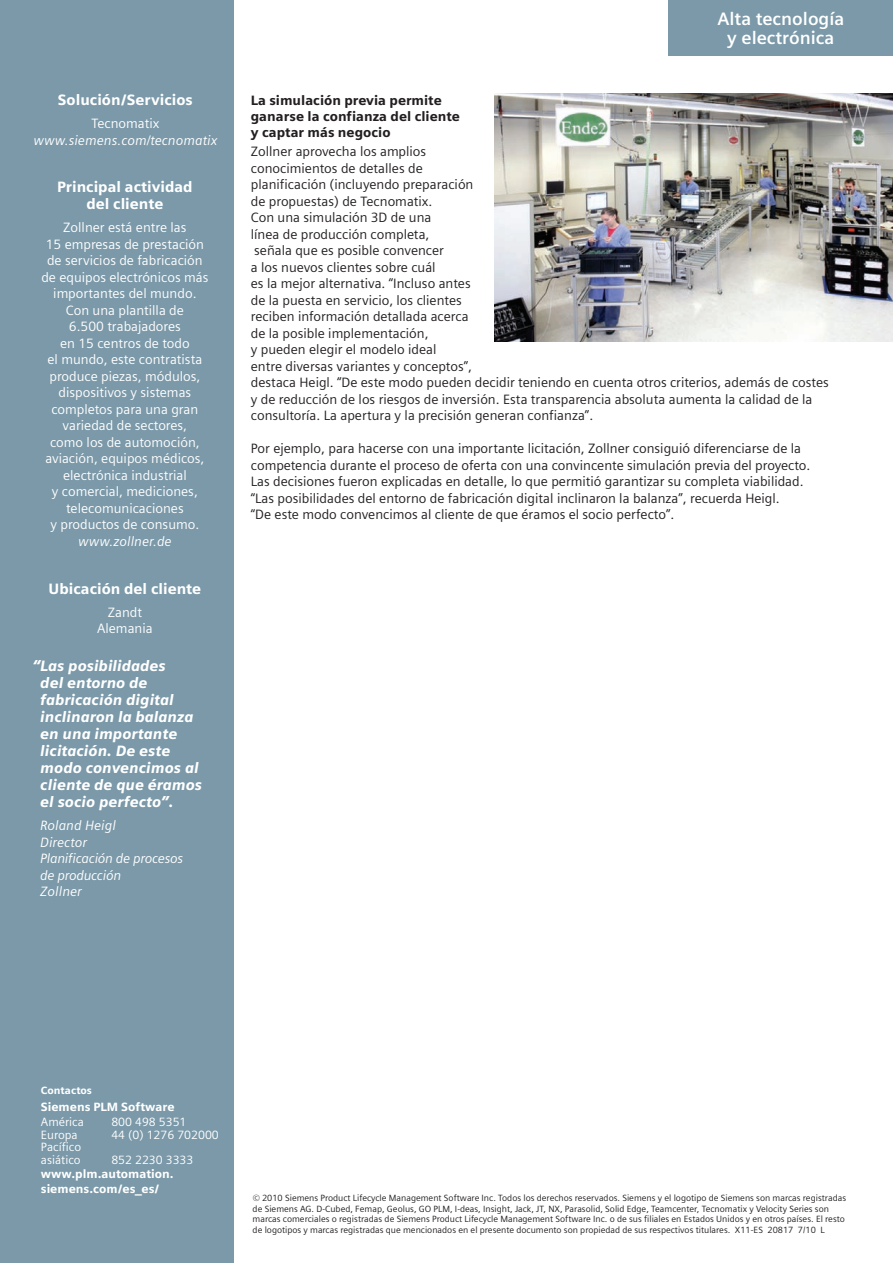
<style>
.page{position:relative;width:893px;height:1263px;background:#fff}
.page>*{position:absolute;margin:0;border:0;box-sizing:border-box;transform-origin:0 0}
.t1{font:700 18px/19.5px "Siemens Sans";color:#fff;text-align:center}
.t2{font:italic 900 15px/17px "Siemens Sans";color:#fff}
.t3{font:900 15px/17px "Siemens Sans";color:#fff;text-align:center}
.t4{font:13.5px/16.5px "Siemens Sans";color:#231f20}
.t5{font:13.5px/16.5px "Siemens Sans";color:#fff;text-align:center}
.t6{font:900 13.5px/16.2px "Siemens Sans";color:#231f20}
.t7{font:italic 13.5px/16.5px "Siemens Sans";letter-spacing:-.02em;color:#fff}
.t8{font:italic 13.5px "Siemens Sans";color:#fff}
.t9{font:12px/12.8px "Siemens Sans";color:#fff}
.t10{font:900 12px/14.4px "Siemens Sans";color:#fff}
.t11{font:900 10.5px "Siemens Sans";color:#fff}
.t12{font:9px/10.5px "Siemens Sans";color:#231f20}
</style>
<div class="page">
<div style="left:0;top:0;width:234px;height:1263px;background:#7b99a9"></div>
<div style="left:668px;top:0;width:225px;height:55px;background:#7b99a9"></div>
<img style="left:495px;top:94px;width:398px;height:247px">
<p class="t3" style="left:58px;top:91px;width:136px">Solución/Servicios</p>
<p class="t5" style="left:91px;top:115px;width:70px">Tecnomatix</p>
<p class="t8" style="left:33px;top:132px;width:186px">www.siemens.com/tecnomatix</p>
<p class="t3" style="left:57px;top:178px;width:137px">Principal actividad del cliente</p>
<p class="t5" style="left:41px;top:220px;width:169px">Zollner está entre las<br>15 empresas de prestación de servicios de fabricación de equipos electrónicos más importantes del mundo.<br>Con una plantilla de<br>6.500 trabajadores<br>en 15 centros de todo<br>el mundo, este contratista produce piezas, módulos, dispositivos y sistemas completos para una gran variedad de sectores,<br>como los de automoción, aviación, equipos médicos, electrónica industrial<br>y comercial, mediciones, telecomunicaciones<br>y productos de consumo.</p>
<p class="t8" style="left:78px;top:534px;width:95px">www.zollner.de</p>
<p class="t3" style="left:49px;top:580px;width:154px">Ubicación del cliente</p>
<p class="t5" style="left:97px;top:604px;width:57px">Zandt<br>Alemania</p>
<p class="t2" style="left:40px;top:657px;width:163px;text-indent:-8px">“Las posibilidades<br>del entorno de fabricación digital inclinaron la balanza en una importante licitación. De este modo convencimos al cliente de que éramos el socio perfecto”.</p>
<p class="t7" style="left:40px;top:817px;width:144px">Roland Heigl<br>Director<br>Planificación de procesos de producción<br>Zollner</p>
<h1 class="t1" style="left:717px;top:9px;width:129px">Alta tecnología y electrónica</h1>
<p class="t6" style="left:251px;top:92px;width:211px">La simulación previa permite ganarse la confianza del cliente y captar más negocio</p>
<p class="t4" style="left:251px;top:143px;width:579px">Zollner aprovecha los amplios<br>conocimientos de detalles de<br>planificación (incluyendo preparación<br>de propuestas) de Tecnomatix.<br>Con una simulación 3D de una<br>línea de producción completa,<br>señala que es posible convencer<br>a los nuevos clientes sobre cuál<br>es la mejor alternativa. “Incluso antes<br>de la puesta en servicio, los clientes<br>reciben información detallada acerca<br>de la posible implementación,<br>y pueden elegir el modelo ideal<br>entre diversas variantes y conceptos”,<br>destaca Heigl. “De este modo pueden decidir teniendo en cuenta otros criterios, además de costes y de reducción de los riesgos de inversión. Esta transparencia absoluta aumenta la calidad de la consultoría. La apertura y la precisión generan confianza”.</p>
<p class="t4" style="left:251px;top:440px;width:561px">Por ejemplo, para hacerse con una importante licitación, Zollner consiguió diferenciarse de la competencia durante el proceso de oferta con una convincente simulación previa del proyecto.<br>Las decisiones fueron explicadas en detalle, lo que permitió garantizar su completa viabilidad. “Las posibilidades del entorno de fabricación digital inclinaron la balanza”, recuerda Heigl.<br>“De este modo convencimos al cliente de que éramos el socio perfecto”.</p>
<p class="t11" style="left:41px;top:1084px;width:53px">Contactos</p>
<p class="t10" style="left:41px;top:1099px;width:135px">Siemens PLM Software</p>
<p class="t9" style="left:41px;top:1115px;width:45px">América</p>
<p class="t9" style="left:111px;top:1115px;width:77px">800 498 5351</p>
<p class="t9" style="left:41px;top:1128px;width:38px">Europa</p>
<p class="t9" style="left:111px;top:1128px;width:109px">44 (0) 1276 702000</p>
<p class="t9" style="left:41px;top:1141px;width:42px">Pacífico asiático</p>
<p class="t9" style="left:111px;top:1153px;width:84px">852 2230 3333</p>
<p class="t10" style="left:41px;top:1167px;width:134px">www.plm.automation. siemens.com/es_es/</p>
<p class="t12" style="left:253px;top:1193px;width:595px">© 2010 Siemens Product Lifecycle Management Software Inc. Todos los derechos reservados. Siemens y el logotipo de Siemens son marcas registradas de Siemens AG. D-Cubed, Femap, Geolus, GO PLM, I-deas, Insight, Jack, JT, NX, Parasolid, Solid Edge, Teamcenter, Tecnomatix y Velocity Series son marcas comerciales o registradas de Siemens Product Lifecycle Management Software Inc. o de sus filiales en Estados Unidos y en otros países. El resto de logotipos y marcas registradas que mencionados en el presente documento son propiedad de sus respectivos titulares. X11-ES 20817 7/10 L</p>
</div>
